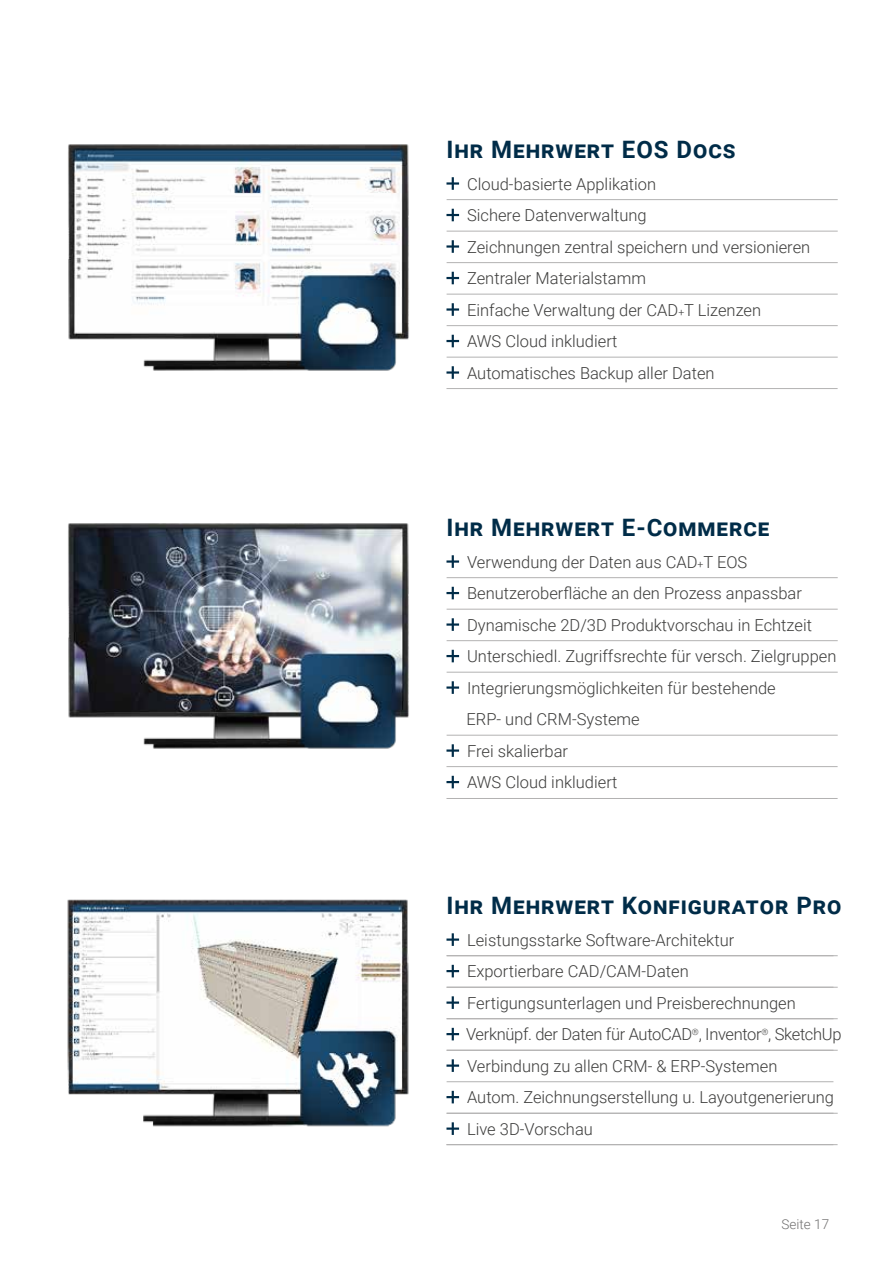
<style>
.page{position:relative;width:893px;height:1263px;background:#fff}
.page>*{position:absolute;margin:0;border:0;box-sizing:border-box;transform-origin:0 0}
.t1{font:700 24px "Roboto";letter-spacing:.04em;color:#002c48}
.t2{font:300 16.5px/31.5px "Roboto";color:#3c3c3b}
.t3{font:300 13.5px "Roboto";color:#706f6f}
.s1{font-size:10.5px}
</style>
<div class="page">
<svg style="left:446px;top:555px;width:13px;height:13px"></svg>
<svg style="left:446px;top:587px;width:13px;height:12px"></svg>
<svg style="left:446px;top:618px;width:13px;height:13px"></svg>
<svg style="left:446px;top:650px;width:13px;height:12px"></svg>
<svg style="left:446px;top:681px;width:13px;height:13px"></svg>
<svg style="left:446px;top:744px;width:13px;height:13px"></svg>
<svg style="left:446px;top:776px;width:13px;height:12px"></svg>
<img style="left:68px;top:144px;width:341px;height:227px">
<svg style="left:446px;top:177px;width:13px;height:13px"></svg>
<svg style="left:446px;top:209px;width:13px;height:12px"></svg>
<svg style="left:446px;top:240px;width:13px;height:13px"></svg>
<svg style="left:446px;top:272px;width:13px;height:12px"></svg>
<svg style="left:446px;top:303px;width:13px;height:13px"></svg>
<svg style="left:446px;top:335px;width:13px;height:12px"></svg>
<svg style="left:446px;top:366px;width:13px;height:13px"></svg>
<hr style="left:447px;top:199px;width:391px;height:1px;background:#b3b2b2">
<hr style="left:447px;top:231px;width:391px;height:1px;background:#b3b2b2">
<hr style="left:447px;top:262px;width:391px;height:1px;background:#b3b2b2">
<hr style="left:447px;top:294px;width:391px;height:1px;background:#b3b2b2">
<hr style="left:447px;top:325px;width:391px;height:1px;background:#b3b2b2">
<hr style="left:447px;top:357px;width:391px;height:1px;background:#b3b2b2">
<hr style="left:446px;top:388px;width:392px;height:1px;background:#b3b2b2">
<hr style="left:447px;top:577px;width:391px;height:1px;background:#b3b2b2">
<hr style="left:447px;top:609px;width:391px;height:1px;background:#b3b2b2">
<hr style="left:447px;top:640px;width:391px;height:1px;background:#b3b2b2">
<hr style="left:447px;top:672px;width:391px;height:1px;background:#b3b2b2">
<hr style="left:447px;top:735px;width:391px;height:1px;background:#b3b2b2">
<hr style="left:446px;top:766px;width:392px;height:1px;background:#b3b2b2">
<hr style="left:447px;top:955px;width:391px;height:1px;background:#b3b2b2">
<hr style="left:447px;top:987px;width:391px;height:1px;background:#b3b2b2">
<hr style="left:447px;top:1018px;width:391px;height:1px;background:#b3b2b2">
<hr style="left:447px;top:1050px;width:391px;height:1px;background:#b3b2b2">
<hr style="left:447px;top:1113px;width:391px;height:1px;background:#b3b2b2">
<hr style="left:446px;top:1144px;width:392px;height:1px;background:#b3b2b2">
<img style="left:68px;top:523px;width:341px;height:226px">
<img style="left:67px;top:899px;width:342px;height:228px">
<svg style="left:446px;top:933px;width:13px;height:13px"></svg>
<svg style="left:446px;top:965px;width:13px;height:12px"></svg>
<svg style="left:446px;top:996px;width:13px;height:13px"></svg>
<svg style="left:446px;top:1028px;width:13px;height:12px"></svg>
<svg style="left:446px;top:1059px;width:13px;height:13px"></svg>
<svg style="left:446px;top:1091px;width:13px;height:12px"></svg>
<svg style="left:446px;top:1122px;width:13px;height:13px"></svg>
<hr style="left:447px;top:1081px;width:386px;height:1px;background:#b3b2b2">
<hr style="left:446px;top:798px;width:392px;height:1px;background:#b3b2b2">
<h1 class="t1" style="left:446px;top:133px;width:291px">Ihr Mehrwert EOS Docs</h1>
<p class="t2" style="left:467px;top:168px;width:345px">Cloud-basierte Applikation<br>Sichere Datenverwaltung<br>Zeichnungen zentral speichern und versionieren<br>Zentraler Materialstamm<br>Einfache Verwaltung der CAD<span class="s1">+</span>T Lizenzen<br>AWS Cloud inkludiert<br>Automatisches Backup aller Daten</p>
<h1 class="t1" style="left:446px;top:511px;width:325px">Ihr Mehrwert E-Commerce</h1>
<p class="t2" style="left:467px;top:546px;width:371px">Verwendung der Daten aus CAD<span class="s1">+</span>T EOS Benutzeroberfläche an den Prozess anpassbar Dynamische 2D/3D Produktvorschau in Echtzeit Unterschiedl. Zugriffsrechte für versch. Zielgruppen Integrierungsmöglichkeiten für bestehende<br>ERP- und CRM-Systeme<br>Frei skalierbar<br>AWS Cloud inkludiert</p>
<h1 class="t1" style="left:446px;top:889px;width:396px">Ihr Mehrwert Konfigurator Pro</h1>
<p class="t2" style="left:466px;top:924px;width:377px">Leistungsstarke Software-Architektur<br>Exportierbare CAD/CAM-Daten Fertigungsunterlagen und Preisberechnungen Verknüpf. der Daten für AutoCAD<sup>®</sup>, Inventor<sup>®</sup>, SketchUp Verbindung zu allen CRM- &amp; ERP-Systemen<br>Autom. Zeichnungserstellung u. Layoutgenerierung Live 3D-Vorschau</p>
<p class="t3" style="left:782px;top:1215px;width:49px">Seite 17</p>
</div>
